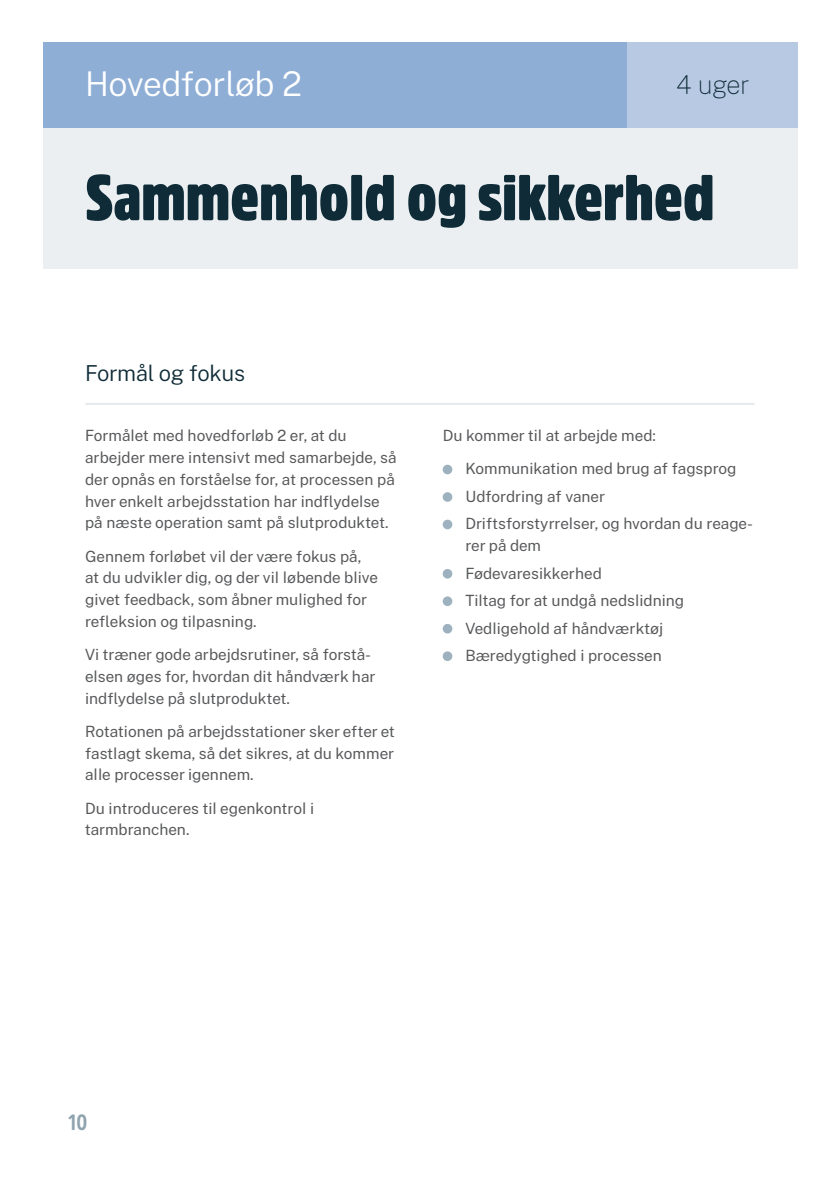
<style>
.page{position:relative;width:840px;height:1191px;background:#fff}
.page>*{position:absolute;margin:0;border:0;box-sizing:border-box;transform-origin:0 0}
.t1{font:900 64px "Amsi Pro Cond";color:#0e2b37}
.t2{font:300 34px "Public Sans";letter-spacing:-.01em;color:#fff}
.t3{font:100 26px "Public Sans";color:#0e2b37}
.t4{font:300 22px "Public Sans";letter-spacing:-.015em;color:#0e2b37}
.t5{font:700 22px "Amsi Pro Cond";color:#8ea3af}
.t6{font:15.6px/21.8px "Public Sans";color:#57585a}
</style>
<div class="page">
<div style="left:43px;top:43px;width:754px;height:226px;background:#ebeff1"></div>
<div style="left:43px;top:43px;width:754px;height:85px;background:#8eaed6"></div>
<div style="left:626px;top:43px;width:171px;height:85px;background:#b7c9e3"></div>
<div style="left:442px;top:465px;width:10px;height:9px;background:#9db2be;border-radius:50%"></div>
<div style="left:442px;top:492px;width:10px;height:10px;background:#9db2be;border-radius:50%"></div>
<div style="left:442px;top:519px;width:10px;height:10px;background:#9db2be;border-radius:50%"></div>
<div style="left:442px;top:569px;width:10px;height:9px;background:#9db2be;border-radius:50%"></div>
<div style="left:442px;top:596px;width:10px;height:10px;background:#9db2be;border-radius:50%"></div>
<div style="left:442px;top:624px;width:10px;height:9px;background:#9db2be;border-radius:50%"></div>
<div style="left:442px;top:651px;width:10px;height:10px;background:#9db2be;border-radius:50%"></div>
<hr style="left:86px;top:403px;width:667px;height:2px;background:#e3e9ed">
<h2 class="t2" style="left:85px;top:58px;width:218px">Hovedforløb 2</h2>
<h3 class="t3" style="left:676px;top:65px;width:75px">4 uger</h3>
<h1 class="t1" style="left:85px;top:154px;width:630px">Sammenhold og sikkerhed</h1>
<h3 class="t4" style="left:85px;top:356px;width:161px">Formål og fokus</h3>
<p class="t6" style="left:85px;top:424px;width:313px">Formålet med hovedforløb 2 er, at du arbejder mere intensivt med samarbejde, så der opnås en forståelse for, at processen på hver enkelt arbejdsstation har indflydelse på næste operation samt på slutproduktet.</p>
<p class="t6" style="left:85px;top:544px;width:294px">Gennem forløbet vil der være fokus på, at du udvikler dig, og der vil løbende blive givet feedback, som åbner mulighed for refleksion og tilpasning.</p>
<p class="t6" style="left:85px;top:643px;width:291px">Vi træner gode arbejdsrutiner, så forstå&shy;elsen øges for, hvordan dit håndværk har indflydelse på slutproduktet.</p>
<p class="t6" style="left:85px;top:719px;width:311px;text-align:justify">Rotationen på arbejdsstationer sker efter et fastlagt skema, så det sikres, at du kommer alle processer igennem.</p>
<p class="t6" style="left:85px;top:796px;width:230px">Du introduceres til egenkontrol i tarmbranchen.</p>
<p class="t6" style="left:465px;top:418px;width:272px;line-height:33.2px;text-indent:-23px">Du kommer til at arbejde med:<br>Kommunikation med brug af fagsprog</p>
<p class="t6" style="left:465px;top:482px;width:289px;line-height:27.4px">Udfordring af vaner<br>Driftsforstyrrelser, og hvordan du reage-</p>
<p class="t6" style="left:465px;top:531px;width:220px;line-height:27.4px">rer på dem<br>Fødevaresikkerhed<br>Tiltag for at undgå nedslidning<br>Vedligehold af håndværktøj<br>Bæredygtighed i processen</p>
<h3 class="t5" style="left:68px;top:1106px;width:21px">10</h3>
</div>
